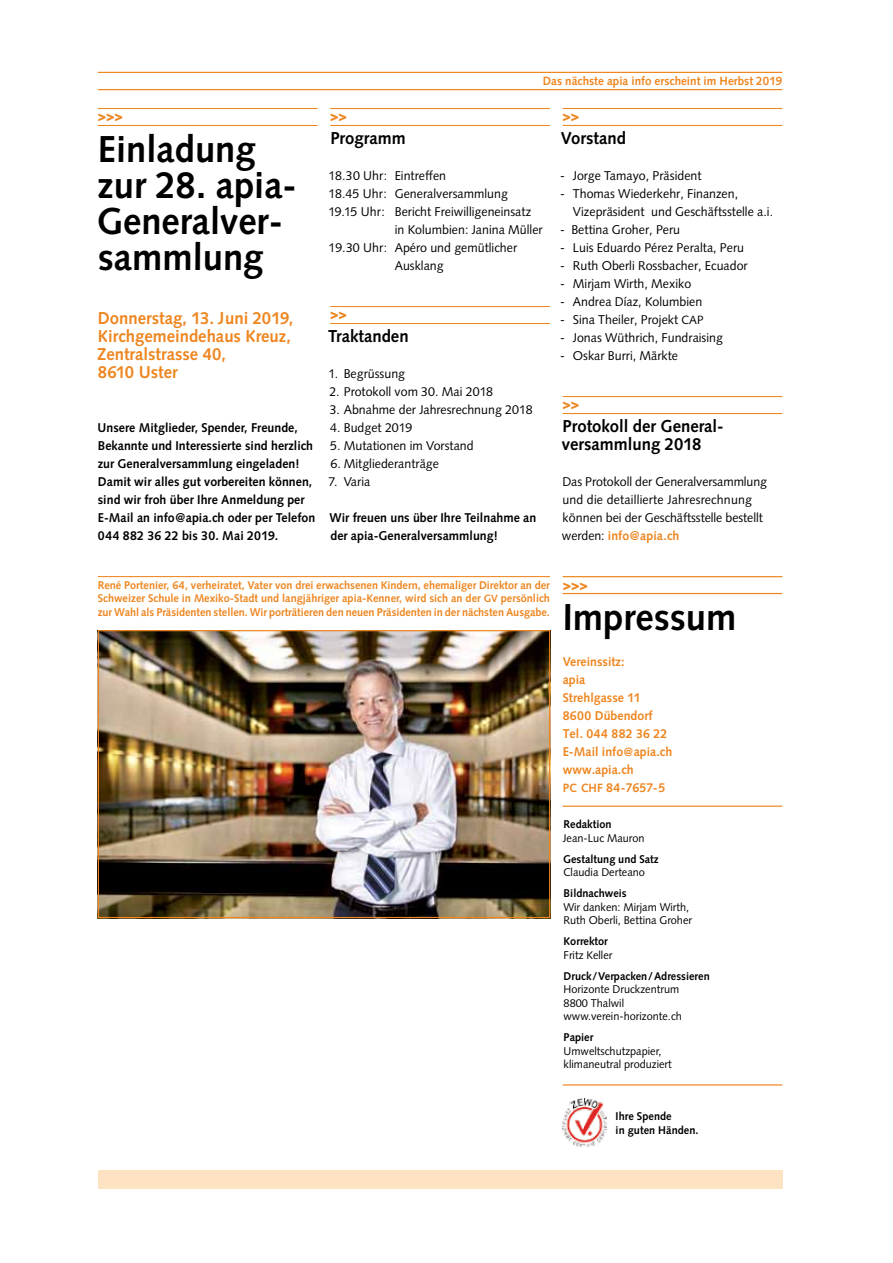
<style>
.page{position:relative;width:893px;height:1263px;background:#fff}
.page>*{position:absolute;margin:0;border:0;box-sizing:border-box;transform-origin:0 0}
.t1{font:700 37.5px/36px "Syntax";color:#000}
.t2{font:700 17.25px/18px "Syntax";color:#ee8620}
.t3{font:700 17.25px/18px "Syntax";color:#000}
.t4{font:900 14.25px "Syntax";color:#ee8620}
.t5{font:12.75px/18px "Syntax";color:#000}
.t6{font:700 12.75px/18px "Syntax";color:#000}
.t7{font:700 12.75px/18px "Syntax";color:#ee8620}
.t8{font:700 12px "Syntax";color:#ee8620}
.t9{font:700 11.25px/13.5px "Syntax";letter-spacing:-.005em;color:#ee8620;text-align:justify}
.t10{font:11.25px/13.5px "Syntax";color:#000}
.t11{font:700 11.25px/13.5px "Syntax";color:#000}
.s1{font-size:10.5px}
.s2{font-size:12px}
.s3{font-weight:700;color:#ee8620}
</style>
<div class="page">
<hr style="left:98px;top:89px;width:684px;height:1px;background:#ee8620">
<hr style="left:98px;top:72px;width:684px;height:1px;background:#ee8620">
<hr style="left:330px;top:125px;width:220px;height:1px;background:#ee8620">
<hr style="left:330px;top:108px;width:220px;height:1px;background:#ee8620">
<hr style="left:330px;top:323px;width:220px;height:1px;background:#ee8620">
<hr style="left:330px;top:306px;width:220px;height:1px;background:#ee8620">
<hr style="left:98px;top:125px;width:219px;height:1px;background:#ee8620">
<hr style="left:98px;top:108px;width:219px;height:1px;background:#ee8620">
<hr style="left:563px;top:805px;width:219px;height:2px;background:#ee8620">
<hr style="left:563px;top:1084px;width:219px;height:1px;background:#ee8620">
<hr style="left:563px;top:593px;width:219px;height:1px;background:#ee8620">
<hr style="left:563px;top:576px;width:219px;height:1px;background:#ee8620">
<img style="left:563px;top:1099px;width:44px;height:47px">
<div style="left:98px;top:1170px;width:684px;height:18px;background:#fee3c3"></div>
<img style="left:100px;top:632px;width:448px;height:284px">
<div style="left:98px;top:630px;width:452px;height:288px;border:1px solid #ee8620"></div>
<hr style="left:563px;top:413px;width:219px;height:1px;background:#ee8620">
<hr style="left:563px;top:396px;width:219px;height:1px;background:#ee8620">
<hr style="left:563px;top:125px;width:219px;height:1px;background:#ee8620">
<hr style="left:563px;top:108px;width:219px;height:1px;background:#ee8620">
<hr style="left:98px;top:576px;width:452px;height:1px;background:#ee8620">
<p class="t8" style="left:543px;top:74px;width:241px">Das nächste apia info erscheint im Herbst 2019</p>
<p class="t4" style="left:98px;top:107px;width:27px">&gt;&gt;&gt;</p>
<h1 class="t1" style="left:97px;top:131px;width:201px">Einladung zur 28. apia-<br>Generalver&shy;sammlung</h1>
<h2 class="t2" style="left:97px;top:309px;width:198px">Donnerstag, 13. Juni 2019,<br>Kirchgemeindehaus Kreuz,<br>Zentralstrasse 40,<br>8610 Uster</h2>
<p class="t4" style="left:330px;top:107px;width:18px">&gt;&gt;</p>
<h2 class="t3" style="left:330px;top:129px;width:77px">Programm</h2>
<p class="t5" style="left:328px;top:167px;width:119px">18.30 Uhr: Eintreffen</p>
<p class="t5" style="left:328px;top:185px;width:181px">18.45 Uhr: Generalversammlung</p>
<p class="t5" style="left:328px;top:203px;width:204px">19.15 Uhr: Bericht Freiwilligeneinsatz</p>
<p class="t5" style="left:395px;top:221px;width:149px">in Kolumbien: Janina Müller</p>
<p class="t5" style="left:328px;top:239px;width:190px">19.30 Uhr: Apéro und gemütlicher</p>
<p class="t5" style="left:395px;top:257px;width:50px">Ausklang</p>
<p class="t4" style="left:330px;top:305px;width:18px">&gt;&gt;</p>
<h2 class="t3" style="left:328px;top:327px;width:82px">Traktanden</h2>
<p class="t5" style="left:328px;top:365px;width:78px">1. Begrüssung</p>
<p class="t5" style="left:329px;top:383px;width:165px">2. Protokoll vom 30. Mai 2018</p>
<p class="t5" style="left:330px;top:401px;width:204px">3. Abnahme der Jahresrechnung 2018</p>
<p class="t5" style="left:330px;top:419px;width:84px">4. Budget 2019</p>
<p class="t5" style="left:330px;top:437px;width:145px">5. Mutationen im Vorstand</p>
<p class="t5" style="left:330px;top:455px;width:110px">6. Mitgliederanträge</p>
<p class="t5" style="left:329px;top:473px;width:43px">7. Varia</p>
<p class="t6" style="left:330px;top:509px;width:208px">Wir freuen uns über Ihre Teilnahme an der apia-Generalversammlung!</p>
<p class="t9" style="left:98px;top:578px;width:454px">René Portenier, 64, verheiratet, Vater von drei erwachsenen Kindern, ehemaliger Direktor an der Schweizer Schule in Mexiko-Stadt und langjähriger apia-Kenner, wird sich an der <span class="s1">GV</span> persönlich zur Wahl als Präsidenten stellen. Wir porträtieren den neuen Präsidenten in der nächsten Ausgabe.</p>
<p class="t4" style="left:563px;top:577px;width:27px">&gt;&gt;&gt;</p>
<p class="t4" style="left:562px;top:107px;width:18px">&gt;&gt;</p>
<h2 class="t3" style="left:561px;top:129px;width:67px">Vorstand</h2>
<p class="t5" style="left:560px;top:167px;width:143px">- Jorge Tamayo, Präsident</p>
<p class="t5" style="left:573px;top:185px;width:202px;text-indent:-13px">- Thomas Wiederkehr, Finanzen,<br>Vizepräsident und Geschäftsstelle a.i.</p>
<p class="t5" style="left:560px;top:221px;width:122px">- Bettina Groher, Peru</p>
<p class="t5" style="left:560px;top:239px;width:186px">- Luis Eduardo Pérez Peralta, Peru</p>
<p class="t5" style="left:560px;top:257px;width:189px">- Ruth Oberli Rossbacher, Ecuador</p>
<p class="t5" style="left:560px;top:275px;width:133px">- Mirjam Wirth, Mexiko</p>
<p class="t5" style="left:560px;top:293px;width:144px">- Andrea Díaz, Kolumbien</p>
<p class="t5" style="left:560px;top:311px;width:145px">- Sina Theiler, Projekt <span class="s2">CAP</span></p>
<p class="t5" style="left:560px;top:329px;width:165px">- Jonas Wüthrich, Fundraising</p>
<p class="t5" style="left:560px;top:347px;width:120px">- Oskar Burri, Märkte</p>
<p class="t4" style="left:562px;top:395px;width:18px">&gt;&gt;</p>
<h2 class="t3" style="left:562px;top:417px;width:163px">Protokoll der General&shy;versammlung 2018</h2>
<p class="t5" style="left:562px;top:473px;width:207px">Das Protokoll der Generalversammlung und die detaillierte Jahresrechnung können bei der Geschäftsstelle bestellt werden: <span class="s3">info@apia.ch</span></p>
<p class="t6" style="left:98px;top:419px;width:219px">Unsere Mitglieder, Spender, Freunde, Bekannte und Interessierte sind herzlich zur Generalversammlung eingeladen!<br>Damit wir alles gut vorbereiten können, sind wir froh über Ihre Anmeldung per E-Mail an info@apia.ch oder per Telefon 044 882 36 22 bis 30. Mai 2019.</p>
<h1 class="t1" style="left:563px;top:599px;width:175px">Impressum</h1>
<p class="t7" style="left:563px;top:653px;width:111px">Vereinssitz:<br>apia<br>Strehlgasse 11<br>8600 Dübendorf<br>Tel. 044 882 36 22<br>E-Mail info<span class="s2">@</span>apia.ch www.apia.ch<br><span class="s2">PC CHF</span> 84-7657-5</p>
<p class="t11" style="left:564px;top:817px;width:49px">Redaktion</p>
<p class="t10" style="left:563px;top:831px;width:83px">Jean-Luc Mauron</p>
<p class="t11" style="left:563px;top:852px;width:97px">Gestaltung und Satz</p>
<p class="t10" style="left:563px;top:865px;width:83px">Claudia Derteano</p>
<p class="t11" style="left:564px;top:886px;width:65px">Bildnachweis</p>
<p class="t10" style="left:563px;top:900px;width:130px">Wir danken: Mirjam Wirth,<br>Ruth Oberli, Bettina Groher</p>
<p class="t11" style="left:564px;top:934px;width:46px">Korrektor</p>
<p class="t10" style="left:564px;top:948px;width:50px">Fritz Keller</p>
<p class="t11" style="left:564px;top:969px;width:148px">Druck / Verpacken / Adressieren</p>
<p class="t10" style="left:563px;top:982px;width:120px">Horizonte Druckzentrum<br>8800 Thalwil www.verein-horizonte.ch</p>
<p class="t11" style="left:564px;top:1030px;width:31px">Papier</p>
<p class="t10" style="left:563px;top:1044px;width:110px">Umweltschutzpapier, klimaneutral produziert</p>
<p class="t11" style="left:616px;top:1110px;width:84px">Ihre Spende<br>in guten Händen.</p>
</div>
